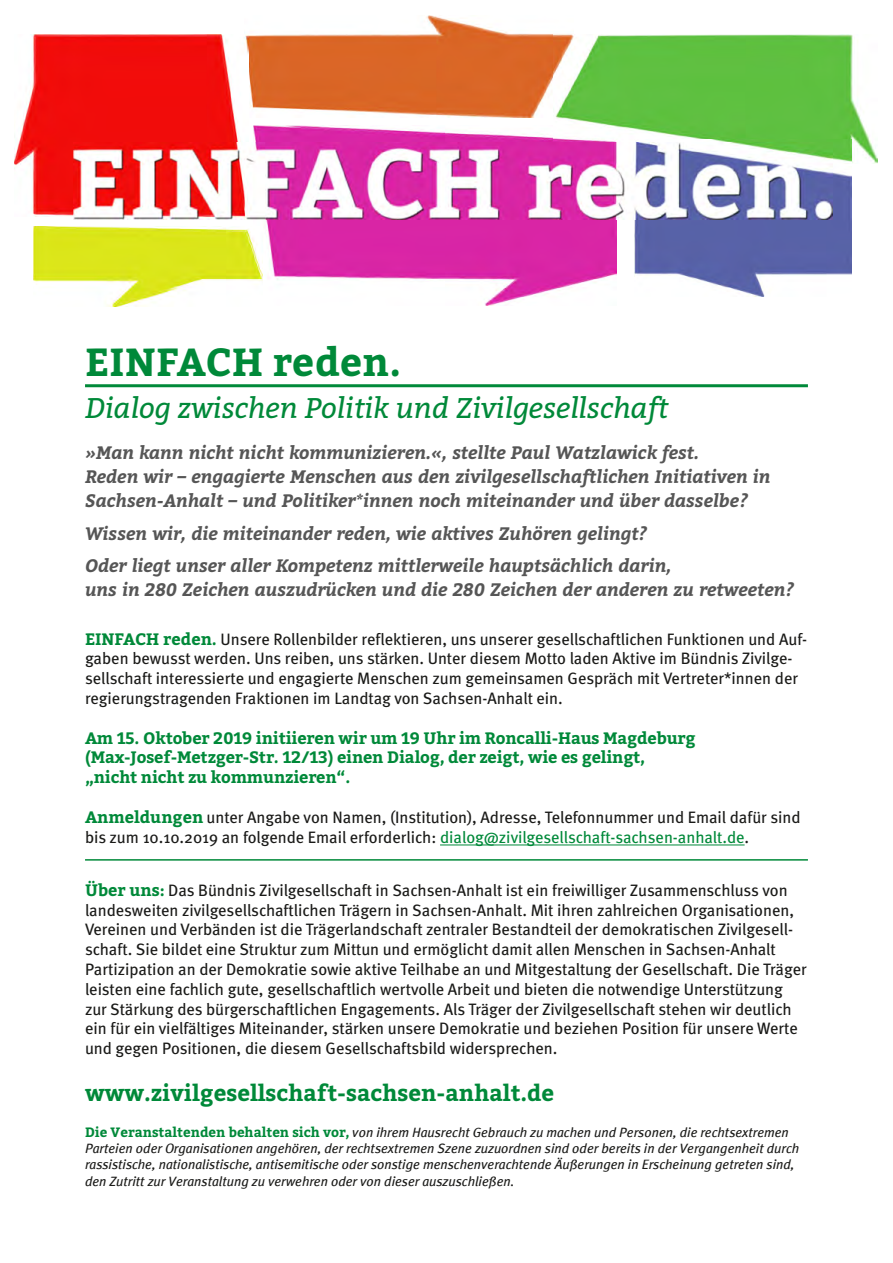
<style>
.page{position:relative;width:893px;height:1263px;background:#fff}
.page>*{position:absolute;margin:0;border:0;box-sizing:border-box;transform-origin:0 0}
.t1{font:700 39px "Bitter";letter-spacing:.01em;color:#008939}
.t2{font:italic 28.5px "Bitter";color:#008939}
.t3{font:700 22.5px "Bitter";color:#008939}
.t4{font:italic 700 18px/24px "Bitter";color:#565656}
.t5{font:16.5px/19.8px "Meta Book Turk";color:#1a1a18}
.t6{font:700 16.5px/19.8px "Bitter";letter-spacing:-.01em;color:#008939}
.t7{font:italic 13.5px/16.2px "Meta Plus";color:#1a1a18}
.s1{font-family:"Bitter";font-weight:700;color:#008939}
.s2{color:#008939}
.s3{font-family:"Bitter";font-weight:700;font-style:normal;color:#008939}
</style>
<div class="page">
<svg style="left:16px;top:18px;width:860px;height:286px"></svg>
<img style="left:34px;top:226px;width:228px;height:80px">
<img style="left:74px;top:143px;width:758px;height:76px">
<hr style="left:85px;top:384px;width:723px;height:3px;background:#008939">
<hr style="left:440px;top:845px;width:305px;height:1px;background:#008939">
<hr style="left:85px;top:859px;width:723px;height:2px;background:#008939">
<h1 class="t1" style="left:85px;top:336px;width:318px">EINFACH reden.</h1>
<h2 class="t2" style="left:85px;top:391px;width:585px">Dialog zwischen Politik und Zivilgesellschaft</h2>
<p class="t4" style="left:85px;top:442px;width:687px">»Man kann nicht nicht kommunizieren.«, stellte Paul Watzlawick fest.<br>Reden wir – engagierte Menschen aus den zivilgesellschaftlichen Initiativen in<br>Sachsen-Anhalt – und Politiker*innen noch miteinander und über dasselbe?</p>
<p class="t4" style="left:85px;top:518px;width:588px;line-height:32.5px">Wissen wir, die miteinander reden, wie aktives Zuhören gelingt?<br>Oder liegt unser aller Kompetenz mittlerweile hauptsächlich darin,</p>
<p class="t4" style="left:85px;top:579px;width:710px">uns in 280 Zeichen auszudrücken und die 280 Zeichen der anderen zu retweeten?</p>
<p class="t5" style="left:85px;top:629px;width:724px"><span class="s1">EINFACH reden.</span> Unsere Rollenbilder reflektieren, uns unserer gesellschaftlichen Funktionen und Auf&shy;gaben bewusst werden. Uns reiben, uns stärken. Unter diesem Motto laden Aktive im Bündnis Zivilge&shy;sellschaft interessierte und engagierte Menschen zum gemeinsamen Gespräch mit Vertreter*innen der regierungstragenden Fraktionen im Landtag von Sachsen-Anhalt ein.</p>
<p class="t6" style="left:85px;top:728px;width:612px">Am 15. Oktober 2019 initiieren wir um 19 Uhr im Roncalli-Haus Magdeburg (Max-Josef-Metzger-Str. 12/13) einen Dialog, der zeigt, wie es gelingt, „nicht nicht zu kommunzieren“.</p>
<p class="t5" style="left:85px;top:807px;width:717px"><span class="s1">Anmeldungen</span> unter Angabe von Namen, (Institution), Adresse, Telefonnummer und Email dafür sind bis zum 10.10.2019 an folgende Email erforderlich: <span class="s2">dialog@zivilgesellschaft-sachsen-anhalt.de</span>.</p>
<p class="t5" style="left:85px;top:880px;width:723px"><span class="s1">Über uns:</span> Das Bündnis Zivilgesellschaft in Sachsen-Anhalt ist ein freiwilliger Zusammenschluss von landesweiten zivilgesellschaftlichen Trägern in Sachsen-Anhalt. Mit ihren zahlreichen Organisationen, Vereinen und Verbänden ist die Trägerlandschaft zentraler Bestandteil der demokratischen Zivilgesell&shy;schaft. Sie bildet eine Struktur zum Mittun und ermöglicht damit allen Menschen in Sachsen-Anhalt Partizipation an der Demokratie sowie aktive Teilhabe an und Mitgestaltung der Gesellschaft. Die Träger leisten eine fachlich gute, gesellschaftlich wertvolle Arbeit und bieten die notwendige Unterstützung zur Stärkung des bürgerschaftlichen Engagements. Als Träger der Zivilgesellschaft stehen wir deutlich ein für ein vielfältiges Miteinander, stärken unsere Demokratie und beziehen Position für unsere Werte und gegen Positionen, die diesem Gesellschaftsbild widersprechen.</p>
<h3 class="t3" style="left:85px;top:1078px;width:471px">www.zivilgesellschaft-sachsen-anhalt.de</h3>
<p class="t7" style="left:85px;top:1124px;width:716px"><span class="s3">Die Veranstaltenden behalten sich vor,</span> von ihrem Hausrecht Gebrauch zu machen und Personen, die rechtsextremen Parteien oder Organisationen angehören, der rechtsextremen Szene zuzuordnen sind oder bereits in der Vergangenheit durch rassistische, nationalistische, antisemitische oder sonstige menschenverachtende Äußerungen in Erscheinung getreten sind, den Zutritt zur Veranstaltung zu verwehren oder von dieser auszuschließen.</p>
</div>
